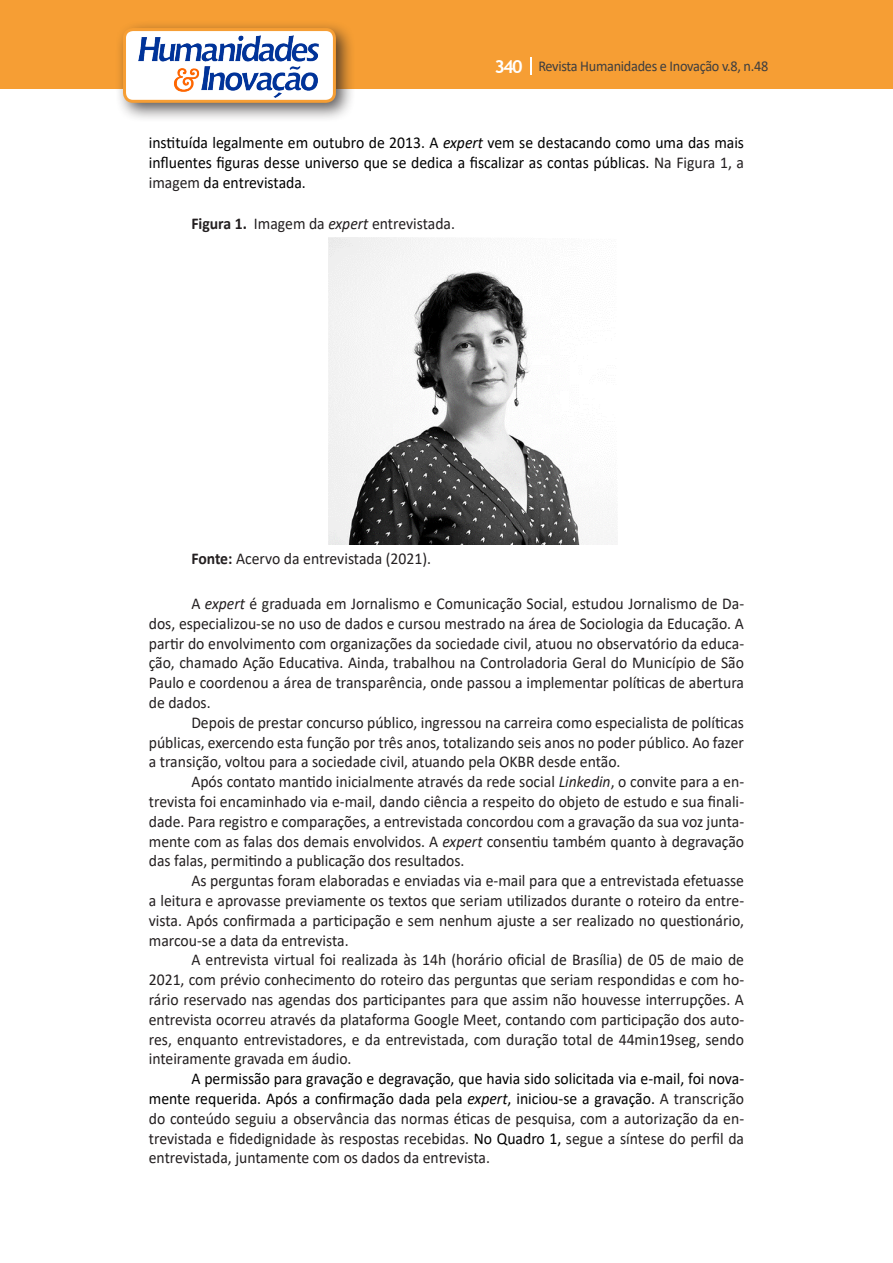
<style>
.page{position:relative;width:893px;height:1263px;background:#fff}
.page>*{position:absolute;margin:0;border:0;box-sizing:border-box;transform-origin:0 0}
.Texto{font:16.5px/19.8px "Calibri";color:#231f20;text-align:justify;scale:.95 1}
.Texto-2{font:16.5px/19.8px "Calibri";color:#000;text-align:justify;scale:.95 1}
.t1{font:15px "Calibri";letter-spacing:-.02em;color:#3e3e3f;scale:.95 1}
.s1{font-family:"Trebuchet MS";font-weight:700;font-size:18px;color:#fff}
.s2{font-style:italic}
.s3{color:#231f20}
.s4{font-weight:700}
.s5{color:#000}
.s6{font-style:italic;color:#000}
</style>
<div class="page">
<div style="left:0;top:0;width:893px;height:88px;background:#f69e34"></div>
<svg style="left:530px;top:57px;width:2px;height:18px"></svg>
<div style="left:115px;top:20px;width:241px;height:103px;background:#231f20;opacity:.75"></div>
<div style="left:125px;top:30px;width:209px;height:71px;background:#fff;border-radius:9px"></div>
<img style="left:138px;top:35px;width:181px;height:62px">
<div style="left:123px;top:28px;width:213px;height:75px;border:3px solid #f69e34;border-radius:9px"></div>
<img style="left:329px;top:238px;width:288px;height:307px">
<p class="t1" style="left:495px;top:56px;width:290px"><span class="s1">340</span> Revista Humanidades e Inovação v.8, n.48</p>
<p class="Texto-2" style="left:149px;top:133px;width:628px">instituída legalmente em outubro de 2013. A <span class="s2">expert</span> vem se destacando como uma das mais influentes figuras desse universo que se dedica a fiscalizar as contas públicas. <span class="s3">Na Figura 1, a imagem</span> da entrevistada.</p>
<p class="Texto" style="left:191px;top:214px;width:279px"><span class="s4">Figura 1.</span> Imagem da <span class="s2">expert</span> entrevistada.</p>
<p class="Texto" style="left:191px;top:549px;width:254px"><span class="s4">Fonte:</span> Acervo da entrevistada (2021).</p>
<p class="Texto" style="left:149px;top:593px;width:628px;text-indent:43px">A <span class="s2">expert</span> é graduada em Jornalismo e Comunicação Social, estudou Jornalismo de Da&shy;dos, especializou-se no uso de dados e cursou mestrado na área de Sociologia da Educação. A partir do envolvimento com organizações da sociedade civil, atuou no observatório da educa&shy;ção, chamado Ação Educativa. Ainda, trabalhou na Controladoria Geral do Município de São Paulo e coordenou a área de transparência, onde passou a implementar políticas de abertura de dados.</p>
<p class="Texto" style="left:149px;top:712px;width:628px;text-indent:43px">Depois de prestar concurso público, ingressou na carreira como especialista de políticas públicas, exercendo esta função por três anos, totalizando seis anos no poder público. Ao fazer a transição, voltou para a sociedade civil, atuando pela OKBR desde então.</p>
<p class="Texto" style="left:149px;top:771px;width:628px;text-indent:43px">Após contato mantido inicialmente através da rede social <span class="s2">Linkedin</span>, o convite para a en&shy;trevista foi encaminhado via e-mail, dando ciência a respeito do objeto de estudo e sua finali&shy;dade. Para registro e comparações, a entrevistada concordou com a gravação da sua voz junta&shy;mente com as falas dos demais envolvidos. A <span class="s2">expert</span> consentiu também quanto à degravação das falas, permitindo a publicação dos resultados.</p>
<p class="Texto" style="left:149px;top:870px;width:628px;text-indent:43px">As perguntas foram elaboradas e enviadas via e-mail para que a entrevistada efetuasse a leitura e aprovasse previamente os textos que seriam utilizados durante o roteiro da entre&shy;vista. Após confirmada a participação e sem nenhum ajuste a ser realizado no questionário, marcou-se a data da entrevista.</p>
<p class="Texto" style="left:149px;top:949px;width:628px;text-indent:43px">A entrevista virtual foi realizada às 14h (horário oficial de Brasília) de 05 de maio de 2021, com prévio conhecimento do roteiro das perguntas que seriam respondidas e com ho&shy;rário reservado nas agendas dos participantes para que assim não houvesse interrupções. A entrevista ocorreu através da plataforma Google Meet, contando com participação dos auto&shy;res, enquanto entrevistadores, e da entrevistada, com duração total de 44min19seg, sendo inteiramente gravada em áudio.</p>
<p class="Texto" style="left:149px;top:1068px;width:628px;text-indent:43px"><span class="s5">A permissão para gravação e degravação, que havia sido solicitada via e-mail, foi nova&shy;mente requerida. Após a confirmação dada pela</span> <span class="s6">expert</span><span class="s5">, iniciou-se a gravação.</span> A transcrição do conteúdo seguiu a observância das normas éticas de pesquisa, com a autorização da en&shy;trevistada e fidedignidade às respostas recebidas. <span class="s5">No Quadro 1,</span> segue a síntese do perfil da entrevistada, juntamente com os dados da entrevista.</p>
</div>
